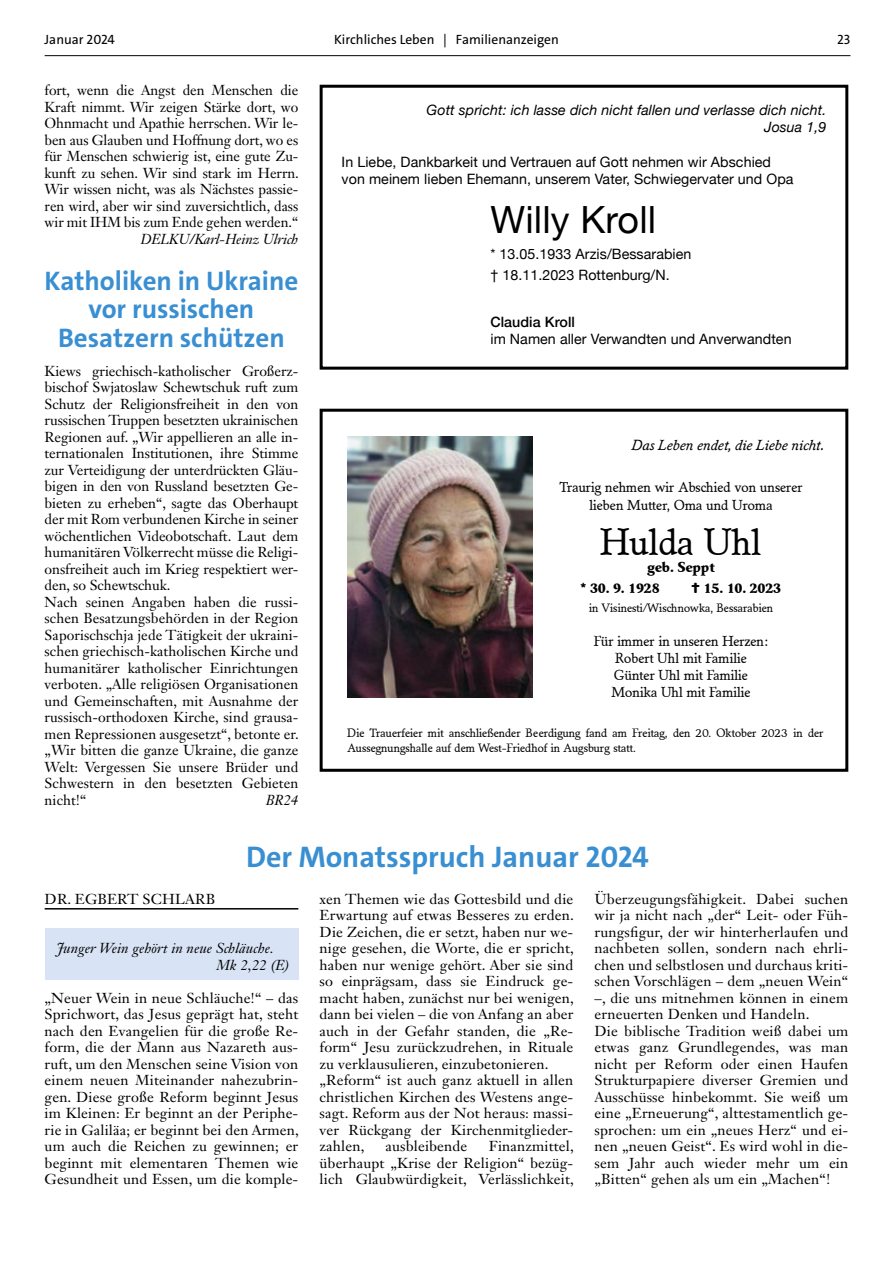
<style>
.page{position:relative;width:893px;height:1263px;background:#fff}
.page>*{position:absolute;margin:0;border:0;box-sizing:border-box;transform-origin:0 0}
.t1{font:37.5px "Helvetica Neue";letter-spacing:.005em;color:#000}
.t2{font:37.5px "Sensual Normal";letter-spacing:.005em;color:#000}
.t3{font:700 30px "The Sans";color:#398fd1}
.t4{font:700 27px/28.5px "The Sans";color:#398fd1;text-align:center}
.t5{font:14.25px/16.5px "Janson Text LT Std";letter-spacing:.01em;color:#000}
.t6{font:14.25px/17.1px "Helvetica Neue";letter-spacing:.005em;color:#000}
.t7{font:14.25px/17.1px "Sensual Normal";letter-spacing:.005em;color:#000;text-align:center}
.t8{font:italic 14.25px/16.5px "Janson Text LT Std";letter-spacing:.005em;color:#000}
.t9{font:italic 14.25px/17.1px "Helvetica Neue";letter-spacing:.005em;color:#000;text-align:right}
.t10{font:700 14.25px/21.3px "Sensual";letter-spacing:.005em;color:#000}
.t11{font:italic 14.25px "Sensual";letter-spacing:.005em;color:#000}
.t12{font:500 14.25px "Helvetica Neue";letter-spacing:.005em;color:#000}
.t13{font:13.5px "The Sans";color:#000}
.t14{font:12px/14.4px "Sensual Normal";letter-spacing:.005em;color:#000}
</style>
<div class="page">
<hr style="left:45px;top:55px;width:805px;height:1px;background:#000">
<div style="left:45px;top:929px;width:253px;height:51px;background:#d8e4f5"></div>
<hr style="left:45px;top:908px;width:253px;height:1px;background:#000">
<div style="left:320px;top:409px;width:528px;height:363px;border:3px solid #000"></div>
<img style="left:347px;top:436px;width:185px;height:261px">
<div style="left:320px;top:85px;width:528px;height:285px;border:3px solid #000"></div>
<p class="t13" style="left:45px;top:31px;width:72px">Januar 2024</p>
<p class="t13" style="left:334px;top:31px;width:226px">Kirchliches Leben | Familienanzeigen</p>
<p class="t13" style="left:837px;top:31px;width:15px">23</p>
<p class="t5" style="left:45px;top:82px;width:256px;text-align:justify">fort, wenn die Angst den Menschen die Kraft nimmt. Wir zeigen Stärke dort, wo Ohnmacht und Apathie herrschen. Wir le&shy;ben aus Glauben und Hoffnung dort, wo es für Menschen schwierig ist, eine gute Zu&shy;kunft zu sehen. Wir sind stark im Herrn.<br>Wir wissen nicht, was als Nächstes passie&shy;ren wird, aber wir sind zuversichtlich, dass wir mit IHM bis zum Ende gehen werden.“</p>
<p class="t8" style="left:140px;top:231px;width:159px">DELKU/Karl-Heinz Ulrich</p>
<h3 class="t4" style="left:45px;top:266px;width:255px">Katholiken in Ukraine vor russischen<br>Besatzern schützen</h3>
<p class="t5" style="left:45px;top:362px;width:256px">Kiews griechisch-katholischer Großerz&shy;bischof Swjatoslaw Schewtschuk ruft zum Schutz der Religionsfreiheit in den von russischen Truppen besetzten ukrainischen Regionen auf. „Wir appellieren an alle in&shy;ternationalen Institutionen, ihre Stimme zur Verteidigung der unterdrückten Gläu&shy;bigen in den von Russland besetzten Ge&shy;bieten zu erheben“, sagte das Oberhaupt der mit Rom verbundenen Kirche in seiner wöchentlichen Videobotschaft. Laut dem humanitären Völkerrecht müsse die Religi&shy;onsfreiheit auch im Krieg respektiert wer&shy;den, so Schewtschuk.<br>Nach seinen Angaben haben die russi&shy;schen Besatzungsbehörden in der Region Saporischschja jede Tätigkeit der ukraini&shy;schen griechisch-katholischen Kirche und humanitärer katholischer Einrichtungen verboten. „Alle religiösen Organisationen und Gemeinschaften, mit Ausnahme der russisch-orthodoxen Kirche, sind grausa&shy;men Repressionen ausgesetzt“, betonte er. „Wir bitten die ganze Ukraine, die ganze Welt: Vergessen Sie unsere Brüder und Schwestern in den besetzten Gebieten nicht!“</p>
<p class="t8" style="left:266px;top:792px;width:34px">BR24</p>
<p class="t9" style="left:427px;top:102px;width:401px">Gott spricht: ich lasse dich nicht fallen und verlasse dich nicht.<br>Josua 1,9</p>
<p class="t6" style="left:342px;top:154px;width:453px">In Liebe, Dankbarkeit und Vertrauen auf Gott nehmen wir Abschied von meinem lieben Ehemann, unserem Vater, Schwiegervater und Opa</p>
<h1 class="t1" style="left:490px;top:192px;width:167px">Willy Kroll</h1>
<p class="t6" style="left:490px;top:244px;width:203px;line-height:21.3px">* 13.05.1933 Arzis/Bessarabien † 18.11.2023 Rottenburg/N.</p>
<p class="t12" style="left:490px;top:310px;width:86px">Claudia Kroll</p>
<p class="t6" style="left:490px;top:331px;width:303px">im Namen aller Verwandten und Anverwandten</p>
<p class="t11" style="left:632px;top:436px;width:193px">Das Leben endet, die Liebe nicht.</p>
<p class="t7" style="left:560px;top:479px;width:244px">Traurig nehmen wir Abschied von unserer lieben Mutter, Oma und Uroma</p>
<h1 class="t2" style="left:601px;top:520px;width:161px">Hulda Uhl</h1>
<p class="t10" style="left:581px;top:556px;width:135px;text-indent:67px">geb. Seppt * 30. 9. 1928</p>
<p class="t10" style="left:692px;top:578px;width:91px">† 15. 10. 2023</p>
<p class="t14" style="left:589px;top:600px;width:186px">in Visinesti/Wischnowka, Bessarabien</p>
<p class="t7" style="left:594px;top:633px;width:175px">Für immer in unseren Herzen:<br>Robert Uhl mit Familie<br>Günter Uhl mit Familie<br>Monika Uhl mit Familie</p>
<p class="t14" style="left:347px;top:726px;width:478px">Die Trauerfeier mit anschließender Beerdigung fand am Freitag, den 20. Oktober 2023 in der<br>Aussegnungshalle auf dem West-Friedhof in Augsburg statt.</p>
<h2 class="t3" style="left:246px;top:838px;width:404px">Der Monatsspruch Januar 2024</h2>
<p class="t5" style="left:45px;top:890px;width:172px">DR. EGBERT SCHLARB</p>
<p class="t8" style="left:216px;top:940px;width:74px;text-indent:-160px">Junger Wein gehört in neue Schläuche.<br>Mk 2,22 (E)</p>
<p class="t5" style="left:45px;top:989px;width:256px;text-align:justify">„Neuer Wein in neue Schläuche!“ – das Sprichwort, das Jesus geprägt hat, steht nach den Evangelien für die große Re&shy;form, die der Mann aus Nazareth aus&shy;ruft, um den Menschen seine Vision von einem neuen Miteinander nahezubrin&shy;gen. Diese große Reform beginnt Jesus im Kleinen: Er beginnt an der Periphe&shy;rie in Galiläa; er beginnt bei den Armen, um auch die Reichen zu gewinnen; er beginnt mit elementaren Themen wie Gesundheit und Essen, um die komple-</p>
<p class="t5" style="left:320px;top:890px;width:256px">xen Themen wie das Gottesbild und die Erwartung auf etwas Besseres zu erden.<br>Die Zeichen, die er setzt, haben nur we&shy;nige gesehen, die Worte, die er spricht, haben nur wenige gehört. Aber sie sind so einprägsam, dass sie Eindruck ge&shy;macht haben, zunächst nur bei wenigen, dann bei vielen – die von Anfang an aber auch in der Gefahr standen, die „Re&shy;form“ Jesu zurückzudrehen, in Rituale zu verklausulieren, einzubetonieren. „Reform“ ist auch ganz aktuell in allen christlichen Kirchen des Westens ange&shy;sagt. Reform aus der Not heraus: massi&shy;ver Rückgang der Kirchenmitglieder&shy;zahlen,</p>
<p class="t5" style="left:320px;top:1138px;width:256px;text-align:justify;text-indent:169px">Finanzmittel, überhaupt „Krise der Religion“ bezüg&shy;lich Glaubwürdigkeit, Verlässlichkeit,</p>
<p class="t5" style="left:386px;top:1138px;width:83px">ausbleibende</p>
<p class="t5" style="left:595px;top:890px;width:255px">Überzeugungsfähigkeit. Dabei suchen wir ja nicht nach „der“ Leit- oder Füh&shy;rungsfigur, der wir hinterherlaufen und nachbeten sollen, sondern nach ehrli&shy;chen und selbstlosen und durchaus kriti&shy;schen Vorschlägen – dem „neuen Wein“ –, die uns mitnehmen können in einem erneuerten Denken und Handeln.<br>Die biblische Tradition weiß dabei um etwas ganz Grundlegendes, was man nicht per Reform oder einen Haufen Strukturpapiere diverser Gremien und Ausschüsse hinbekommt. Sie weiß um eine „Erneuerung“, alttestamentlich ge&shy;sprochen: um ein „neues Herz“ und ei&shy;nen „neuen Geist“. Es wird wohl in die&shy;sem Jahr auch wieder mehr um ein „Bitten“ gehen als um ein „Machen“!</p>
</div>
